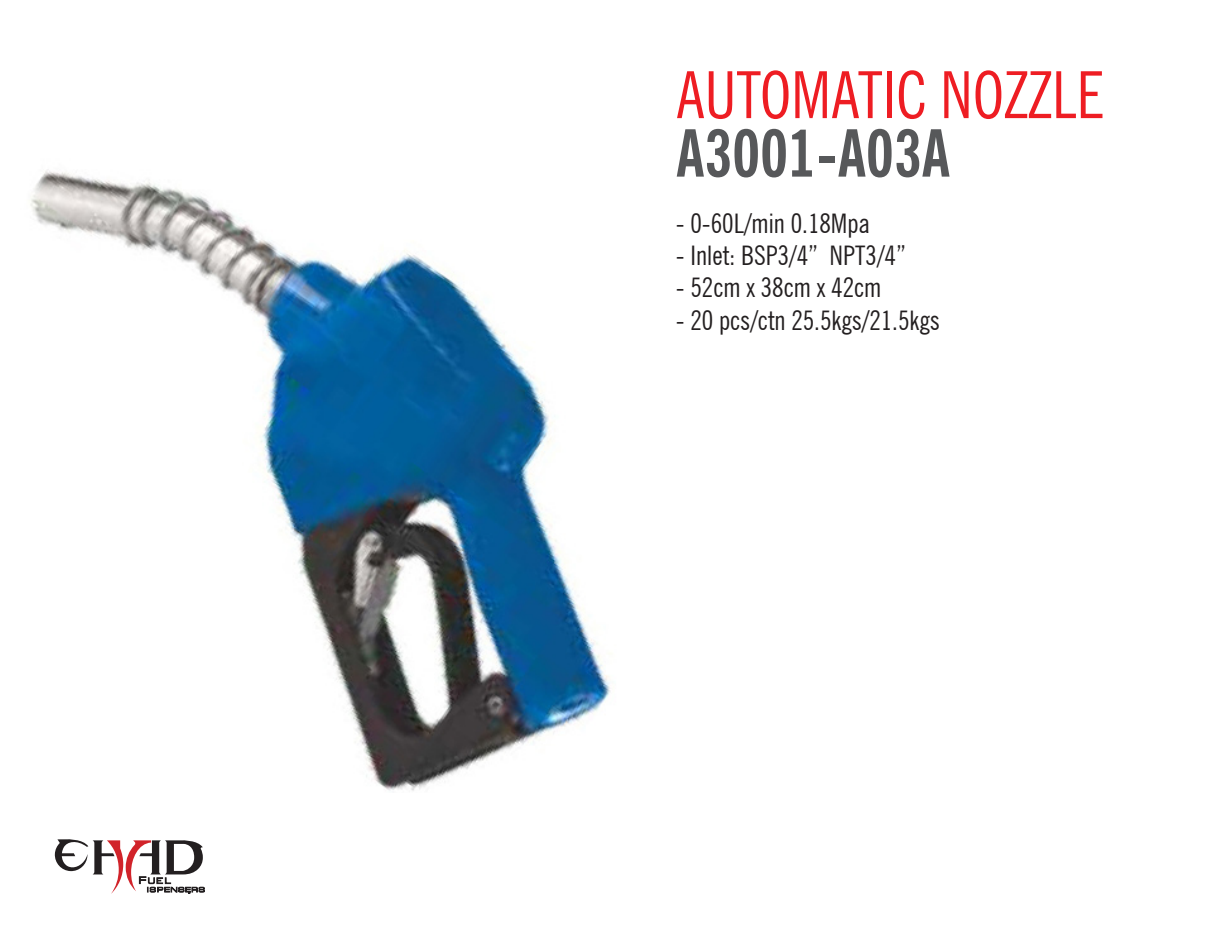
<style>
.page{position:relative;width:1212px;height:944px;background:#fff}
.page>*{position:absolute;margin:0;border:0;box-sizing:border-box;transform-origin:0 0}
.t1{font:condensed 64.8px "News Gothic BT";color:#ee1d23}
.t2{font:700 condensed 64.8px "News Gothic BT";color:#57585a}
.t3{font:condensed 27px "News Gothic BT";color:#231f20}
</style>
<div class="page">
<svg style="left:54px;top:839px;width:151px;height:55px"></svg>
<img style="left:30px;top:169px;width:581px;height:622px">
<p class="t1" style="left:676px;top:56px;width:429px">AUTOMATIC NOZZLE</p>
<p class="t2" style="left:676px;top:114px;width:275px">A3001-A03A</p>
<p class="t3" style="left:676px;top:207px;width:195px">- 0-60L/min 0.18Mpa</p>
<p class="t3" style="left:676px;top:239px;width:232px">- Inlet: BSP3/4” NPT3/4”</p>
<p class="t3" style="left:676px;top:271px;width:207px">- 52cm x 38cm x 42cm</p>
<p class="t3" style="left:676px;top:304px;width:265px">- 20 pcs/ctn 25.5kgs/21.5kgs</p>
</div>
